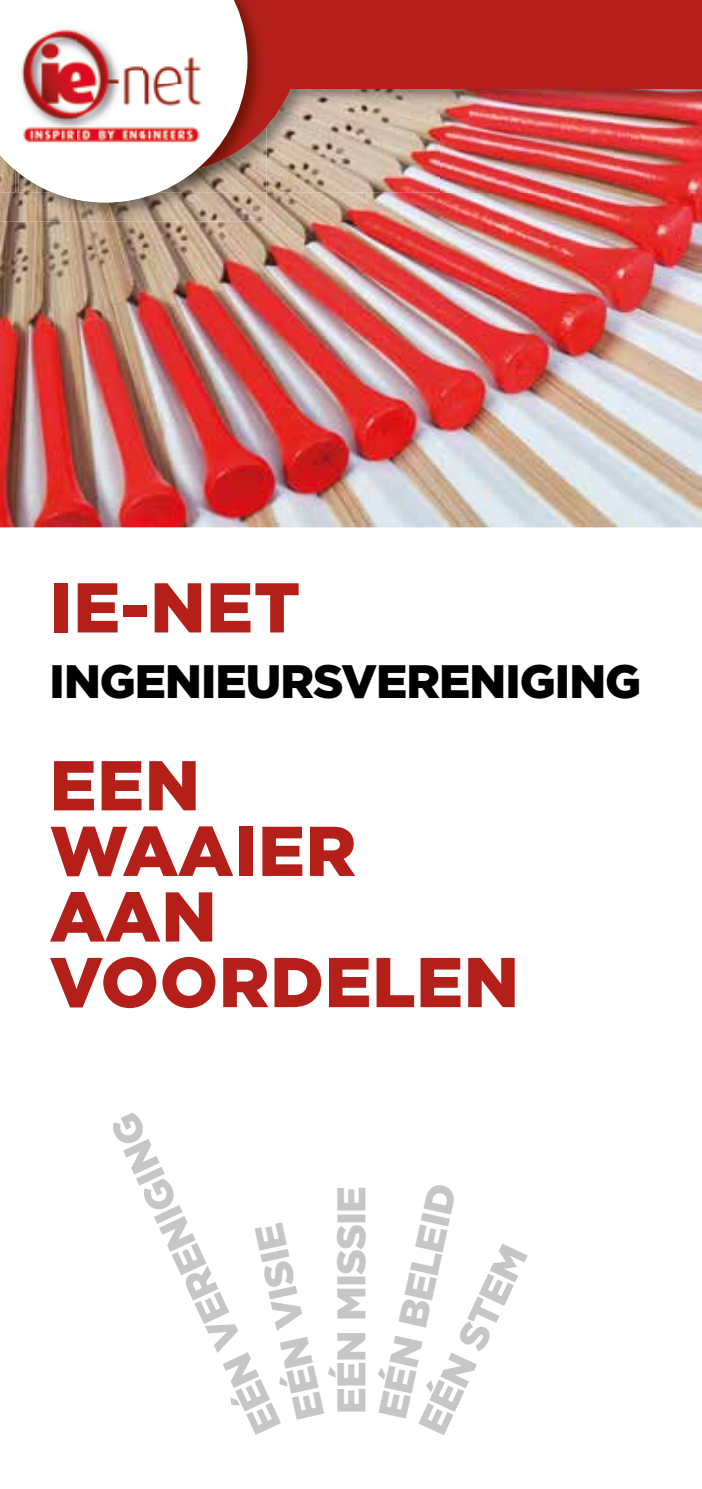
<style>
.page{position:relative;width:702px;height:1489px;background:#fff}
.page>*{position:absolute;margin:0;border:0;box-sizing:border-box;transform-origin:0 0}
.t1{font:900 70.25px/65.5px "Gotham";letter-spacing:.01em;color:#b41f1a}
.t2{font:900 46.75px "Gotham";letter-spacing:-.02em;color:#000}
.t3{font:900 40px "Gotham";letter-spacing:-.02em;color:#c6c6c6}
</style>
<div class="page">
<img style="left:0;top:192px;width:702px;height:335px">
<img style="left:266px;top:89px;width:436px;height:103px">
<svg style="left:266px;top:89px;width:37px;height:85px;background:#b99080"></svg>
<div style="left:191px;top:0;width:511px;height:89px;background:#b41f1a"></div>
<img style="left:0;top:192px;width:266px;height:29px">
<img style="left:247px;top:169px;width:19px;height:23px">
<img style="left:247px;top:89px;width:19px;height:80px">
<img style="left:247px;top:8px;width:14px;height:81px">
<svg style="left:0;top:0;width:247px;height:202px"></svg>
<img style="left:12px;top:11px;width:198px;height:147px">
<h1 class="t1" style="left:50px;top:573px;width:252px">IE-NET</h1>
<p class="t2" style="left:50px;top:654px;width:593px">INGENIEURSVERENIGING</p>
<h1 class="t1" style="left:50px;top:751px;width:471px">EEN<br>WAAIER<br>AAN<br>VOORDELEN</h1>
<p class="t3" style="left:248px;top:1440px;width:350px;rotate:-115deg">EÉN VERENIGING</p>
<p class="t3" style="left:328px;top:1413px;width:229px;rotate:-90deg">EÉN MISSIE</p>
<p class="t3" style="left:370px;top:1413px;width:240px;rotate:-78deg">EÉN BELEID</p>
<p class="t3" style="left:287px;top:1423px;width:200px;rotate:-102deg">EÉN VISIE</p>
<p class="t3" style="left:409px;top:1421px;width:205px;rotate:-65deg">EÉN STEM</p>
</div>
